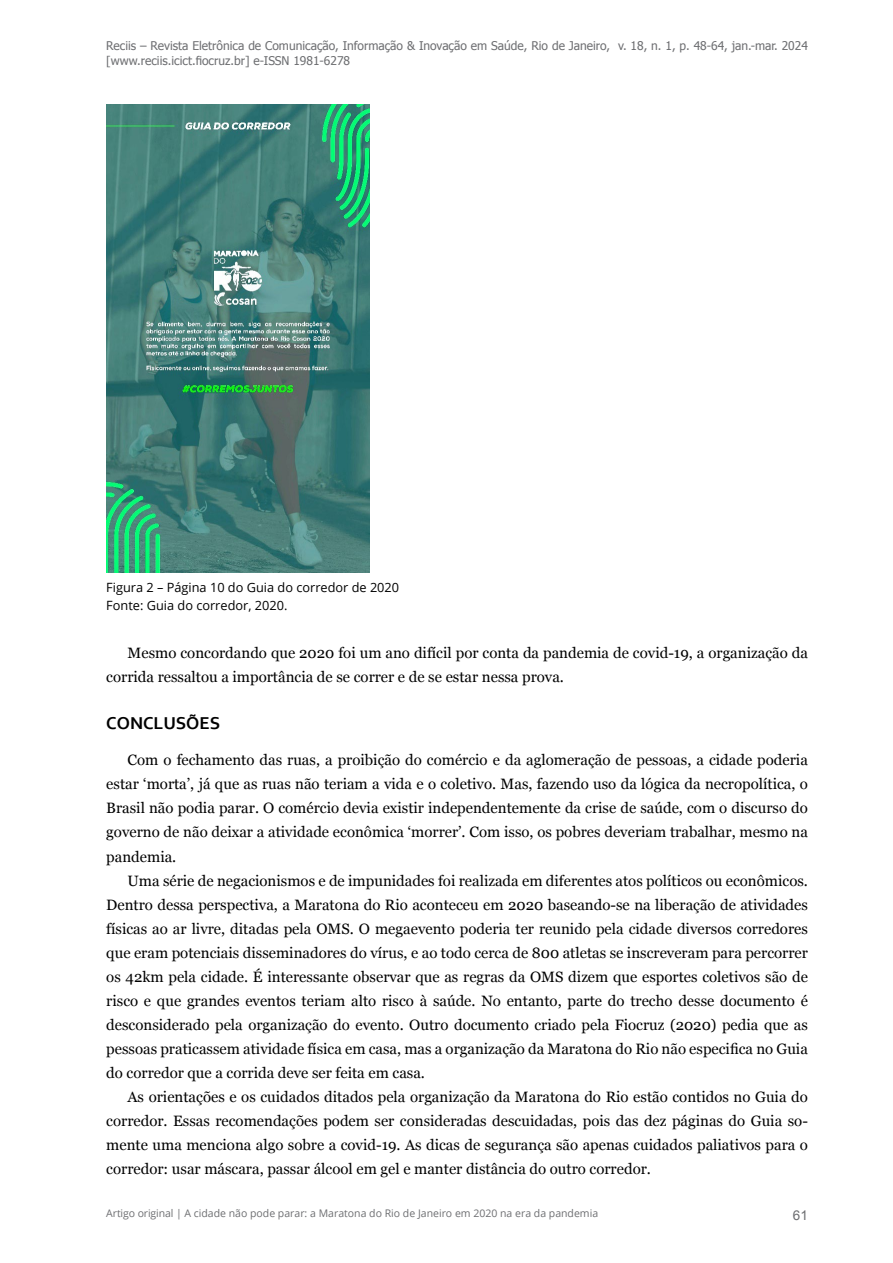
<style>
.page{position:relative;width:893px;height:1263px;background:#fff}
.page>*{position:absolute;margin:0;border:0;box-sizing:border-box;transform-origin:0 0}
.titulo1{font:700 18px "Corbel";color:#000}
.corpo-texto{font:15px/24px "Georgia";color:#000;text-align:justify}
.t1{font:13.5px "Arial";color:#6d6e71}
.legenda{font:12.75px "Open Sans";color:#000}
.t2{font:12px/15px "Tahoma";color:#6d6e71}
.t3{font:10.5px "Open Sans";color:#6d6e71}
</style>
<div class="page">
<img style="left:106px;top:105px;width:263px;height:467px">
<p class="t2" style="left:106px;top:38px;width:703px">Reciis – Revista Eletrônica de Comunicação, Informação &amp; Inovação em Saúde, Rio de Janeiro, v. 18, n. 1, p. 48-64, jan.-mar. 2024 [www.reciis.icict.fiocruz.br] e-ISSN 1981-6278</p>
<p class="legenda" style="left:106px;top:579px;width:294px">Figura 2 – Página 10 do Guia do corredor de 2020</p>
<p class="legenda" style="left:106px;top:597px;width:183px">Fonte: Guia do corredor, 2020.</p>
<p class="corpo-texto" style="left:106px;top:641px;width:703px;text-indent:21px">Mesmo concordando que 2020 foi um ano difícil por conta da pandemia de covid-19, a organização da corrida ressaltou a importância de se correr e de se estar nessa prova.</p>
<p class="titulo1" style="left:106px;top:711px;width:115px">CONCLUSÕES</p>
<p class="corpo-texto" style="left:106px;top:749px;width:703px;text-indent:21px">Com o fechamento das ruas, a proibição do comércio e da aglomeração de pessoas, a cidade poderia estar ‘morta’, já que as ruas não teriam a vida e o coletivo. Mas, fazendo uso da lógica da necropolítica, o Brasil não podia parar. O comércio devia existir independentemente da crise de saúde, com o discurso do governo de não deixar a atividade econômica ‘morrer’. Com isso, os pobres deveriam trabalhar, mesmo na pandemia.</p>
<p class="corpo-texto" style="left:106px;top:869px;width:703px;text-indent:21px">Uma série de negacionismos e de impunidades foi realizada em diferentes atos políticos ou econômicos.<br>Dentro dessa perspectiva, a Maratona do Rio aconteceu em 2020 baseando-se na liberação de atividades físicas ao ar livre, ditadas pela OMS. O megaevento poderia ter reunido pela cidade diversos corredores que eram potenciais disseminadores do vírus, e ao todo cerca de 800 atletas se inscreveram para percorrer os 42km pela cidade. É interessante observar que as regras da OMS dizem que esportes coletivos são de risco e que grandes eventos teriam alto risco à saúde. No entanto, parte do trecho desse documento é desconsiderado pela organização do evento. Outro documento criado pela Fiocruz (2020) pedia que as pessoas praticassem atividade física em casa, mas a organização da Maratona do Rio não especifica no Guia do corredor que a corrida deve ser feita em casa.</p>
<p class="corpo-texto" style="left:106px;top:1085px;width:703px;text-indent:21px">As orientações e os cuidados ditados pela organização da Maratona do Rio estão contidos no Guia do corredor. Essas recomendações podem ser consideradas descuidadas, pois das dez páginas do Guia so&shy;mente uma menciona algo sobre a covid-19. As dicas de segurança são apenas cuidados paliativos para o corredor: usar máscara, passar álcool em gel e manter distância do outro corredor.</p>
<p class="t3" style="left:106px;top:1206px;width:493px">Artigo original | A cidade não pode parar: a Maratona do Rio de Janeiro em 2020 na era da pandemia</p>
<p class="t1" style="left:793px;top:1206px;width:17px">61</p>
</div>
